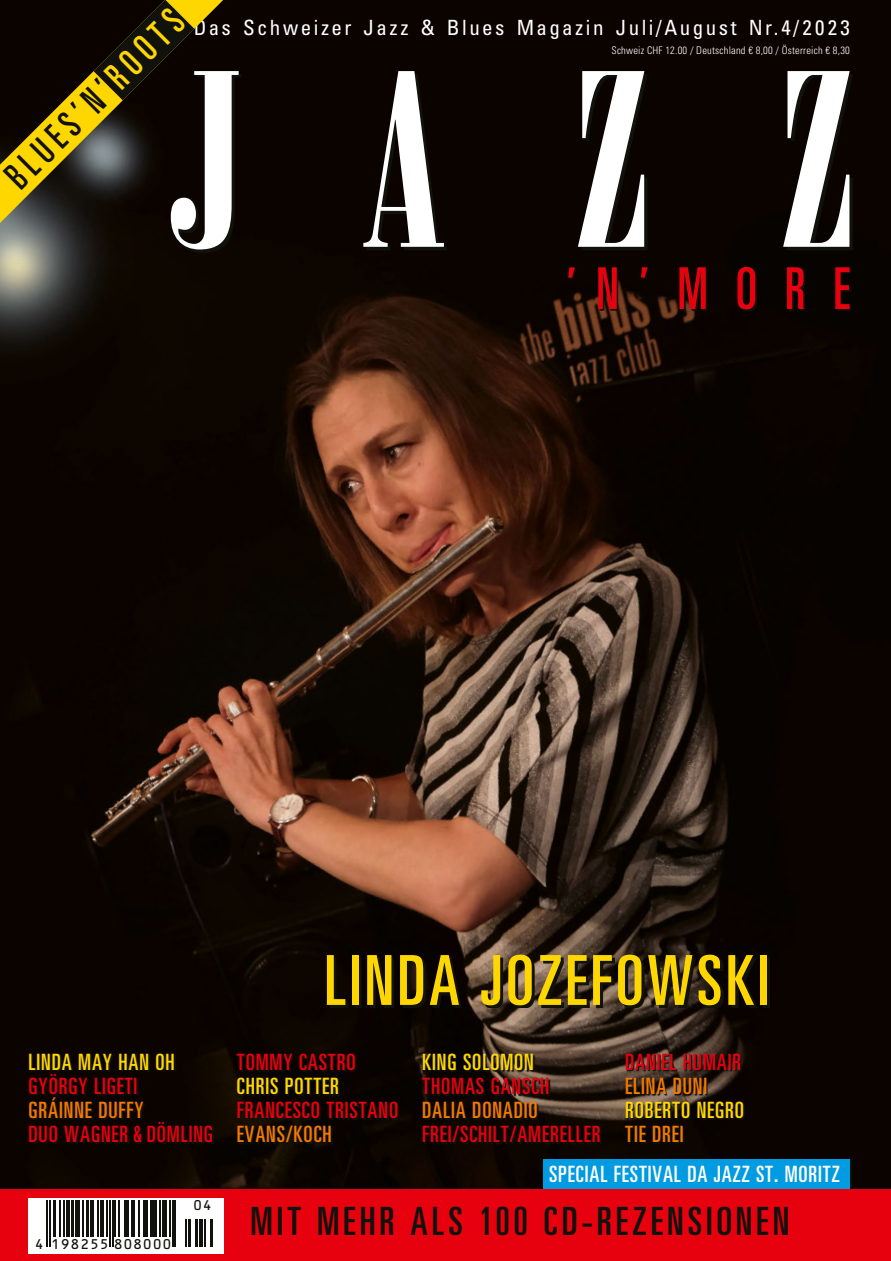
<style>
.page{position:relative;width:891px;height:1261px;background:#fff}
.page>*{position:absolute;margin:0;border:0;box-sizing:border-box;transform-origin:0 0}
.t1{font:ultra-condensed 69px "Univers LT Std";letter-spacing:.05em;color:#ffd700}
.t2{font:ultra-condensed 57.75px "Univers LT Std";color:#e7000e;scale:.91 1}
.t3{font:ultra-condensed 39px "Univers LT Std";letter-spacing:.1em;color:#12120d}
.t4{font:ultra-condensed 37.2px "Univers LT Std";color:#12120d;scale:.93 1}
.t5{font:ultra-condensed 22.5px "Univers LT Std";letter-spacing:.04em;color:#e7000e}
.t6{font:ultra-condensed 22.5px "Univers LT Std";letter-spacing:.04em;color:#f17900}
.t7{font:ultra-condensed 22.5px "Univers LT Std";letter-spacing:.04em;color:#ffd700}
.t8{font:ultra-condensed 22.5px "Univers LT Std";letter-spacing:.04em;color:#fff}
.t9{font:condensed 21px "Univers LT Std";letter-spacing:.12em;color:#fff}
.t10{font:13.5px "OCRB";color:#12120d}
.t11{font:300 condensed 10.5px "Univers LT Std";letter-spacing:.02em;color:#fff}
.s1{color:#ffd700}
.s2{font-size:57.6px}
</style>
<div class="page">
<img style="left:0;top:0;width:890px;height:1189px">
<svg style="left:569px;top:268px;width:281px;height:43px;background:#120a05"></svg>
<div style="left:174px;top:74px;width:678px;height:178px;background:#0b0300"></div>
<svg style="left:363px;top:71px;width:81px;height:176px"></svg>
<svg style="left:577px;top:71px;width:67px;height:176px"></svg>
<svg style="left:782px;top:71px;width:67px;height:176px"></svg>
<svg style="left:0;top:0;width:93px;height:237px;background:#52440e"></svg>
<svg style="left:93px;top:0;width:145px;height:249px"></svg>
<svg style="left:330px;top:957px;width:439px;height:51px;background:#241d15"></svg>
<div style="left:543px;top:1158px;width:306px;height:31px;background:#009be0"></div>
<div style="left:0;top:1189px;width:890px;height:72px;background:#e7000e"></div>
<div style="left:29px;top:1198px;width:195px;height:55px;background:#fff"></div>
<hr style="left:47px;top:1200px;width:1px;height:46px;background:#12120d">
<hr style="left:49px;top:1200px;width:2px;height:46px;background:#12120d">
<hr style="left:54px;top:1200px;width:2px;height:37px;background:#12120d">
<hr style="left:59px;top:1200px;width:1px;height:37px;background:#12120d">
<hr style="left:63px;top:1200px;width:1px;height:37px;background:#12120d">
<hr style="left:66px;top:1200px;width:4px;height:37px;background:#12120d">
<hr style="left:71px;top:1200px;width:3px;height:37px;background:#12120d">
<hr style="left:75px;top:1200px;width:4px;height:37px;background:#12120d">
<hr style="left:82px;top:1200px;width:1px;height:37px;background:#12120d">
<hr style="left:86px;top:1200px;width:3px;height:37px;background:#12120d">
<hr style="left:90px;top:1200px;width:4px;height:37px;background:#12120d">
<hr style="left:97px;top:1200px;width:1px;height:37px;background:#12120d">
<hr style="left:100px;top:1200px;width:4px;height:37px;background:#12120d">
<hr style="left:106px;top:1200px;width:2px;height:37px;background:#12120d">
<hr style="left:109px;top:1200px;width:2px;height:46px;background:#12120d">
<hr style="left:112px;top:1200px;width:1px;height:46px;background:#12120d">
<hr style="left:115px;top:1200px;width:1px;height:37px;background:#12120d">
<hr style="left:119px;top:1200px;width:1px;height:37px;background:#12120d">
<hr style="left:124px;top:1200px;width:4px;height:37px;background:#12120d">
<hr style="left:131px;top:1200px;width:1px;height:37px;background:#12120d">
<hr style="left:134px;top:1200px;width:1px;height:37px;background:#12120d">
<hr style="left:138px;top:1200px;width:1px;height:37px;background:#12120d">
<hr style="left:143px;top:1200px;width:4px;height:37px;background:#12120d">
<hr style="left:150px;top:1200px;width:1px;height:37px;background:#12120d">
<hr style="left:153px;top:1200px;width:4px;height:37px;background:#12120d">
<hr style="left:160px;top:1200px;width:1px;height:37px;background:#12120d">
<hr style="left:162px;top:1200px;width:4px;height:37px;background:#12120d">
<hr style="left:169px;top:1200px;width:1px;height:37px;background:#12120d">
<hr style="left:172px;top:1200px;width:1px;height:46px;background:#12120d">
<hr style="left:174px;top:1200px;width:2px;height:46px;background:#12120d">
<hr style="left:185px;top:1219px;width:2px;height:27px;background:#12120d">
<hr style="left:188px;top:1219px;width:3px;height:27px;background:#12120d">
<hr style="left:195px;top:1219px;width:3px;height:27px;background:#12120d">
<svg style="left:199px;top:1219px;width:4px;height:27px"></svg>
<hr style="left:204px;top:1219px;width:2px;height:27px;background:#12120d">
<hr style="left:210px;top:1219px;width:2px;height:27px;background:#12120d">
<svg style="left:625px;top:1054px;width:120px;height:90px;background:#241c15"></svg>
<svg style="left:423px;top:1054px;width:179px;height:90px;background:#211912"></svg>
<div style="left:30px;top:1054px;width:184px;height:90px;background:linear-gradient(to right,#0d0805,#0d0601)"></div>
<div style="left:237px;top:1054px;width:162px;height:90px;background:linear-gradient(to right,#0e0a05,#090401)"></div>
<h3 class="t4" style="left:-3px;top:167px;width:254px;rotate:-45deg">BLUES’N’<span class="s1">ROOTS</span></h3>
<p class="t9" style="left:194px;top:14px;width:657px">Das Schweizer Jazz &amp; Blues Magazin Juli/August Nr.4/2023</p>
<p class="t11" style="left:611px;top:44px;width:240px">Schweiz CHF 12.00 / Deutschland € 8,00 / Österreich € 8,30</p>
<h2 class="t2" style="left:566px;top:256px;width:312px"><span class="s2">’</span>N’MORE</h2>
<h1 class="t1" style="left:324px;top:941px;width:446px">LINDA JOZEFOWSKI</h1>
<p class="t7" style="left:29px;top:1049px;width:148px">LINDA MAY HAN OH</p>
<p class="t5" style="left:29px;top:1073px;width:110px">GYÖRGY LIGETI</p>
<p class="t6" style="left:29px;top:1097px;width:116px">GRÁINNE DUFFY</p>
<p class="t5" style="left:29px;top:1121px;width:186px">DUO WAGNER &amp; DÖMLING</p>
<p class="t10" style="left:34px;top:1236px;width:139px">4 198255 808000</p>
<p class="t10" style="left:193px;top:1197px;width:21px">04</p>
<p class="t5" style="left:237px;top:1049px;width:120px">TOMMY CASTRO</p>
<p class="t7" style="left:237px;top:1073px;width:104px">CHRIS POTTER</p>
<p class="t5" style="left:237px;top:1097px;width:163px">FRANCESCO TRISTANO</p>
<p class="t6" style="left:237px;top:1121px;width:96px">EVANS/KOCH</p>
<p class="t7" style="left:422px;top:1049px;width:113px">KING SOLOMON</p>
<p class="t5" style="left:422px;top:1073px;width:129px">THOMAS GANSCH</p>
<p class="t6" style="left:422px;top:1097px;width:117px">DALIA DONADIO</p>
<p class="t5" style="left:422px;top:1121px;width:180px">FREI/SCHILT/AMERELLER</p>
<p class="t5" style="left:625px;top:1049px;width:117px">DANIEL HUMAIR</p>
<p class="t6" style="left:625px;top:1073px;width:83px">ELINA DUNI</p>
<p class="t7" style="left:625px;top:1097px;width:120px">ROBERTO NEGRO</p>
<p class="t6" style="left:625px;top:1121px;width:60px">TIE DREI</p>
<p class="t8" style="left:549px;top:1161px;width:292px">SPECIAL FESTIVAL DA JAZZ ST. MORITZ</p>
<h3 class="t3" style="left:250px;top:1198px;width:540px">MIT MEHR ALS 100 CD-REZENSIONEN</h3>
</div>
